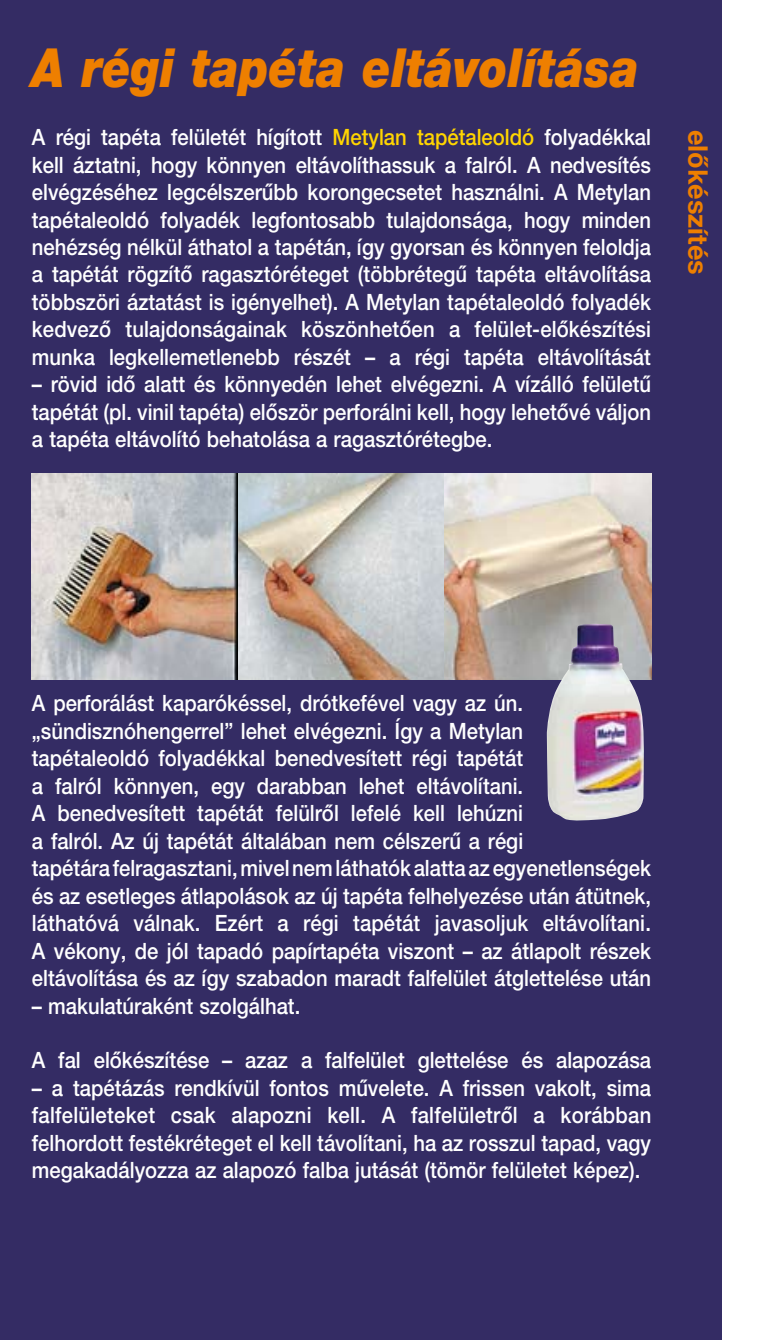
<style>
.page{position:relative;width:766px;height:1340px;background:#fff}
.page>*{position:absolute;margin:0;border:0;box-sizing:border-box;transform-origin:0 0}
.t1{font:italic 900 54px "MG Helv Neue";color:#ee7f00;scale:.85 1}
.t2{font:700 27px "MG Helv Neue";color:#ee7f00}
.t3{font:500 22.5px/27.4px "MG Helv Neue";color:#fff;text-align:justify;scale:.9 1}
.s1{color:#ffd500}
</style>
<div class="page">
<div style="left:0;top:0;width:721px;height:1339px;background:#342c64"></div>
<img style="left:32px;top:473px;width:206px;height:206px">
<svg style="left:238px;top:473px;width:206px;height:206px;background:#c6c0ba"></svg>
<svg style="left:444px;top:473px;width:207px;height:206px;background:#cdbfb1"></svg>
<img style="left:546px;top:624px;width:98px;height:197px">
<h1 class="t1" style="left:32px;top:34px;width:715px">A régi tapéta eltávolítása</h1>
<p class="t3" style="left:32px;top:123px;width:689px">A régi tapéta felületét hígított <span class="s1">Metylan tapétaleoldó</span> folyadékkal kell áztatni, hogy könnyen eltávolíthassuk a falról. A nedvesítés elvégzéséhez legcélszerûbb korongecsetet használni. A Metylan tapétaleoldó folyadék legfontosabb tulajdonsága, hogy minden nehézség nélkül áthatol a tapétán, így gyorsan és könnyen feloldja a tapétát rögzítô ragasztóréteget (többrétegû tapéta eltávolítása többszöri áztatást is igényelhet). A Metylan tapétaleoldó folyadék kedvezô tulajdonságainak köszönhetôen a felület-elôkészítési munka legkellemetlenebb részét – a régi tapéta eltávolítását</p>
<p class="t3" style="left:32px;top:370px;width:689px">– rövid idô alatt és könnyedén lehet elvégezni. A vízálló felületû tapétát (pl. vinil tapéta) elôször perforálni kell, hogy lehetôvé váljon a tapéta eltávolító behatolása a ragasztórétegbe.</p>
<p class="t2" style="left:714px;top:130px;width:146px;rotate:90deg">elôkészítés</p>
<p class="t3" style="left:32px;top:689px;width:689px;text-align:left">A perforálást kaparókéssel, drótkefével vagy az ún. „sündisznóhengerrel” lehet elvégezni. Így a Metylan<br>tapétaleoldó folyadékkal benedvesített régi tapétát<br>a falról könnyen, egy darabban lehet eltávolítani.<br>A benedvesített tapétát felülrôl lefelé kell lehúzni<br>a falról. Az új tapétát általában nem célszerû a régi<br>tapétára felragasztani, mivel nem láthatók alatta az egyenetlenségek és az esetleges átlapolások az új tapéta felhelyezése után átütnek, láthatóvá válnak. Ezért a régi tapétát javasoljuk eltávolítani.<br>A vékony, de jól tapadó papírtapéta viszont – az átlapolt részek eltávolítása és az így szabadon maradt falfelület átglettelése után</p>
<p class="t3" style="left:32px;top:991px;width:300px">– makulatúraként szolgálhat.</p>
<p class="t3" style="left:32px;top:1046px;width:689px">A fal elôkészítése – azaz a falfelület glettelése és alapozása</p>
<p class="t3" style="left:32px;top:1073px;width:689px">– a tapétázás rendkívül fontos mûvelete. A frissen vakolt, sima falfelületeket csak alapozni kell. A falfelületrôl a korábban felhordott festékréteget el kell távolítani, ha az rosszul tapad, vagy megakadályozza az alapozó falba jutását (tömör felületet képez).</p>
</div>
